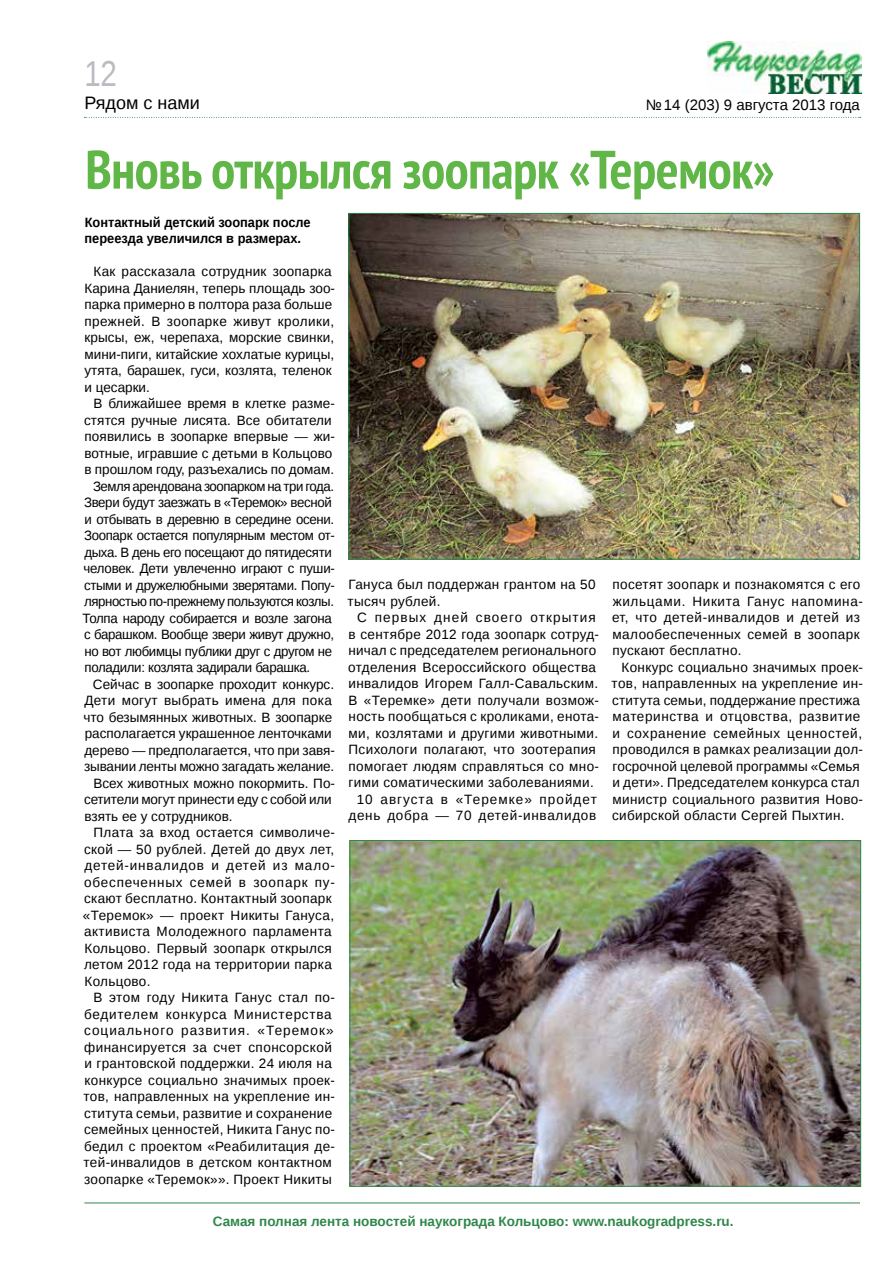
<style>
.page{position:relative;width:893px;height:1263px;background:#fff}
.page>*{position:absolute;margin:0;border:0;box-sizing:border-box;transform-origin:0 0}
.t1{font:700 condensed 54px "PT Sans";letter-spacing:-.01em;color:#61b648}
.t2{font:36px "Liberation Sans Narrow";color:#babcc1}
.t3{font:18px "Liberation Sans";color:#000}
.t4{font:15px "Liberation Sans";color:#000}
.t5{font:13.5px/16.5px "Liberation Sans";letter-spacing:.015em;color:#000}
.t6{font:13.5px "Liberation Sans";letter-spacing:-.025em;color:#000}
.t7{font:13.5px "Liberation Sans";letter-spacing:.035em;color:#000}
.t8{font:13.5px "Liberation Sans";letter-spacing:.06em;color:#000}
.t9{font:13.5px "Liberation Sans";letter-spacing:-.03em;color:#000}
.t10{font:13.5px "Liberation Sans";letter-spacing:-.015em;color:#000}
.t11{font:700 13.5px "Liberation Sans";color:#2f874b}
.t12{font:700 13.5px/16.5px "Liberation Sans";color:#000;scale:.95 1}
.t13{font:13.5px "Liberation Sans";letter-spacing:-.02em;color:#000}
.t14{font:13.5px "Liberation Sans";letter-spacing:-.01em;color:#000}
.t15{font:13.5px "Liberation Sans";letter-spacing:.075em;color:#000}
</style>
<div class="page">
<img style="left:708px;top:42px;width:153px;height:51px">
<hr style="left:84px;top:1203px;width:776px;height:1px;background:#2f874b">
<svg style="left:84px;top:117px;width:777px;height:1px"></svg>
<img style="left:350px;top:215px;width:508px;height:343px">
<img style="left:351px;top:842px;width:508px;height:343px">
<h2 class="t2" style="left:84px;top:53px;width:34px">12</h2>
<h3 class="t3" style="left:84px;top:93px;width:117px">Рядом с нами</h3>
<h1 class="t1" style="left:85px;top:134px;width:691px">Вновь открылся зоопарк «Теремок»</h1>
<p class="t12" style="left:85px;top:213px;width:239px">Контактный детский зоопарк после переезда увеличился в размерах.</p>
<p class="t5" style="left:84px;top:264px;width:252px;text-indent:9px">Как рассказала сотрудник зоопарка Карина Даниелян, теперь площадь зоо&shy;парка примерно в полтора раза больше прежней. В зоопарке живут кролики, крысы, еж, черепаха, морские свинки, мини-пиги, китайские хохлатые курицы, утята, барашек, гуси, козлята, теленок и цесарки.</p>
<p class="t5" style="left:94px;top:396px;width:243px">В ближайшее время в клетке разме-</p>
<p class="t5" style="left:84px;top:412px;width:249px">стятся ручные лисята. Все обитатели</p>
<p class="t5" style="left:85px;top:429px;width:252px">появились в зоопарке впервые — жи-</p>
<p class="t5" style="left:85px;top:445px;width:249px">вотные, игравшие с детьми в Кольцово</p>
<p class="t5" style="left:85px;top:462px;width:251px">в прошлом году, разъехались по домам.</p>
<p class="t9" style="left:93px;top:478px;width:243px">Земля арендована зоопарком на три года.</p>
<p class="t6" style="left:84px;top:495px;width:249px">Звери будут заезжать в «Теремок» весной</p>
<p class="t6" style="left:85px;top:511px;width:251px">и отбывать в деревню в середине осени.</p>
<p class="t6" style="left:84px;top:528px;width:252px">Зоопарк остается популярным местом от-</p>
<p class="t6" style="left:84px;top:544px;width:249px">дыха. В день его посещают до пятидесяти</p>
<p class="t10" style="left:84px;top:561px;width:253px">человек. Дети увлеченно играют с пуши-</p>
<p class="t6" style="left:84px;top:577px;width:252px">стыми и дружелюбными зверятами. Попу-</p>
<p class="t9" style="left:84px;top:594px;width:251px">лярностью по-прежнему пользуются козлы.</p>
<p class="t13" style="left:83px;top:610px;width:251px">Толпа народу собирается и возле загона</p>
<p class="t6" style="left:84px;top:627px;width:251px">с барашком. Вообще звери живут дружно,</p>
<p class="t6" style="left:85px;top:643px;width:249px">но вот любимцы публики друг с другом не</p>
<p class="t6" style="left:85px;top:660px;width:227px">поладили: козлята задирали барашка.</p>
<p class="t5" style="left:93px;top:676px;width:243px">Сейчас в зоопарке проходит конкурс.</p>
<p class="t5" style="left:84px;top:693px;width:249px">Дети могут выбрать имена для пока</p>
<p class="t5" style="left:84px;top:709px;width:250px">что безымянных животных. В зоопарке</p>
<p class="t5" style="left:85px;top:726px;width:249px">располагается украшенное ленточками</p>
<p class="t5" style="left:84px;top:742px;width:252px">дерево — предполагается, что при завя-</p>
<p class="t14" style="left:84px;top:759px;width:251px">зывании ленты можно загадать желание.</p>
<p class="t5" style="left:94px;top:775px;width:243px">Всех животных можно покормить. По-</p>
<p class="t10" style="left:84px;top:792px;width:249px">сетители могут принести еду с собой или</p>
<p class="t5" style="left:85px;top:808px;width:150px">взять ее у сотрудников.</p>
<p class="t5" style="left:94px;top:825px;width:243px">Плата за вход остается символиче-</p>
<p class="t5" style="left:84px;top:841px;width:251px">ской — 50 рублей. Детей до двух лет,</p>
<p class="t8" style="left:84px;top:858px;width:251px">детей-инвалидов и детей из мало-</p>
<p class="t8" style="left:84px;top:874px;width:252px">обеспеченных семей в зоопарк пу-</p>
<p class="t5" style="left:84px;top:891px;width:249px">скают бесплатно. Контактный зоопарк</p>
<p class="t5" style="left:83px;top:907px;width:253px">«Теремок» — проект Никиты Гануса,</p>
<p class="t7" style="left:84px;top:924px;width:249px">активиста Молодежного парламента</p>
<p class="t5" style="left:85px;top:940px;width:249px">Кольцово. Первый зоопарк открылся</p>
<p class="t5" style="left:84px;top:957px;width:249px">летом 2012 года на территории парка</p>
<p class="t5" style="left:85px;top:973px;width:68px">Кольцово.</p>
<p class="t7" style="left:94px;top:990px;width:243px">В этом году Никита Ганус стал по-</p>
<p class="t8" style="left:84px;top:1006px;width:249px">бедителем конкурса Министерства</p>
<p class="t15" style="left:84px;top:1023px;width:251px">социального развития. «Теремок»</p>
<p class="t7" style="left:84px;top:1039px;width:249px">финансируется за счет спонсорской</p>
<p class="t5" style="left:85px;top:1056px;width:249px">и грантовской поддержки. 24 июля на</p>
<p class="t5" style="left:85px;top:1072px;width:252px">конкурсе социально значимых проек-</p>
<p class="t5" style="left:84px;top:1089px;width:253px">тов, направленных на укрепление ин-</p>
<p class="t5" style="left:84px;top:1105px;width:250px">ститута семьи, развитие и сохранение</p>
<p class="t5" style="left:84px;top:1122px;width:252px">семейных ценностей, Никита Ганус по-</p>
<p class="t5" style="left:84px;top:1138px;width:252px">бедил с проектом «Реабилитация де-</p>
<p class="t5" style="left:84px;top:1155px;width:250px">тей-инвалидов в детском контактном</p>
<p class="t5" style="left:84px;top:1171px;width:249px">зоопарке «Теремок»». Проект Никиты</p>
<p class="t4" style="left:646px;top:96px;width:216px">№ 14 (203) 9 августа 2013 года</p>
<p class="t5" style="left:348px;top:577px;width:249px">Гануса был поддержан грантом на 50 тысяч рублей.</p>
<p class="t5" style="left:348px;top:610px;width:252px;text-align:center">С первых дней своего открытия<br>в сентябре 2012 года зоопарк сотруд&shy;ничал с председателем регионального отделения Всероссийского общества инвалидов Игорем Галл-Савальским.<br>В «Теремке» дети получали возмож&shy;ность пообщаться с кроликами, енота&shy;ми, козлятами и другими животными.<br>Психологи полагают, что зоотерапия помогает людям справляться со мно&shy;гими соматическими заболеваниями.<br>10 августа в «Теремке» пройдет день добра — 70 детей-инвалидов</p>
<p class="t5" style="left:612px;top:577px;width:253px">посетят зоопарк и познакомятся с его жильцами. Никита Ганус напомина&shy;ет, что детей-инвалидов и детей из малообеспеченных семей в зоопарк пускают бесплатно.</p>
<p class="t5" style="left:612px;top:660px;width:253px;text-indent:10px">Конкурс социально значимых проек&shy;тов, направленных на укрепление ин&shy;ститута семьи, поддержание престижа материнства и отцовства, развитие и сохранение семейных ценностей, проводился в рамках реализации дол&shy;госрочной целевой программы «Семья и дети». Председателем конкурса стал министр социального развития Ново&shy;сибирской области Сергей Пыхтин.</p>
<p class="t11" style="left:213px;top:1212px;width:522px">Самая полная лента новостей наукограда Кольцово: www.naukogradpress.ru.</p>
</div>
